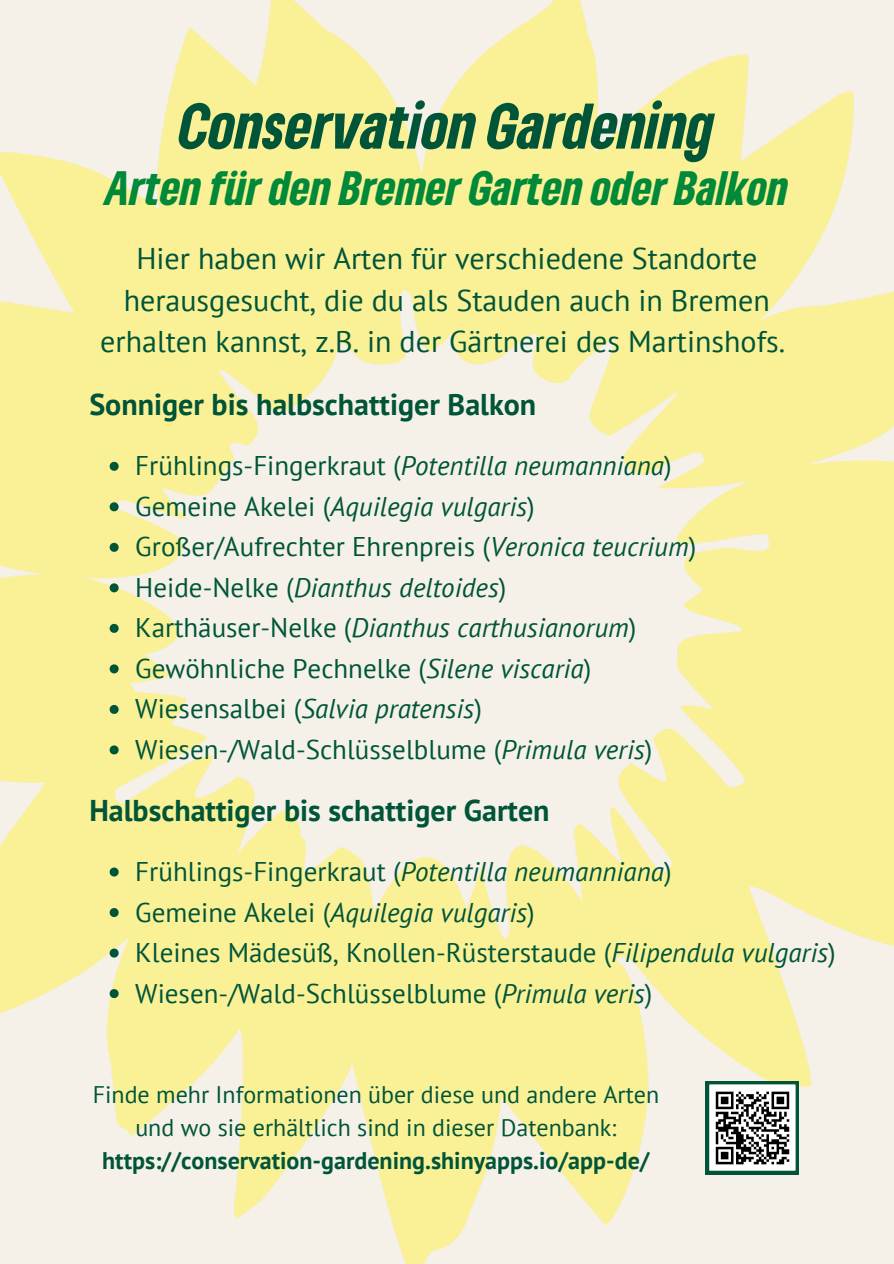
<style>
.page{position:relative;width:894px;height:1264px;background:#fff}
.page>*{position:absolute;margin:0;border:0;box-sizing:border-box;transform-origin:0 0}
.t1{font:italic 900 condensed 60px "Gruene Type";color:#005538}
.t2{font:italic 900 condensed 45px "Gruene Type";color:#008939}
.t3{font:30px/41.7px "PT Sans";color:#005538;text-align:center}
.t4{font:700 30px "PT Sans";color:#005538}
.t5{font:27px "PT Sans";color:#005538}
.t6{font:italic 27px "PT Sans";color:#005538}
.t7{font:24px/32.7px "PT Sans";color:#005538;text-align:center}
.t8{font:700 24px "PT Sans";color:#005538}
.s1{font-style:italic}
.s2{font-style:normal}
</style>
<div class="page">
<img style="left:0;top:0;width:893px;height:1263px">
<svg style="left:705px;top:1080px;width:93px;height:94px"></svg>
<svg style="left:110px;top:462px;width:9px;height:9px"></svg>
<svg style="left:110px;top:502px;width:9px;height:9px"></svg>
<svg style="left:110px;top:543px;width:9px;height:9px"></svg>
<svg style="left:110px;top:583px;width:9px;height:9px"></svg>
<svg style="left:110px;top:624px;width:9px;height:9px"></svg>
<svg style="left:110px;top:664px;width:9px;height:9px"></svg>
<svg style="left:110px;top:705px;width:9px;height:9px"></svg>
<svg style="left:110px;top:745px;width:9px;height:9px"></svg>
<svg style="left:110px;top:867px;width:9px;height:9px"></svg>
<svg style="left:110px;top:908px;width:9px;height:9px"></svg>
<svg style="left:110px;top:948px;width:9px;height:9px"></svg>
<svg style="left:110px;top:989px;width:9px;height:9px"></svg>
<h2 class="t1" style="left:179px;top:86px;width:536px">Conservation Gardening</h2>
<h4 class="t2" style="left:105px;top:158px;width:684px">Arten für den Bremer Garten oder Balkon</h4>
<h3 class="t3" style="left:100px;top:237px;width:686px">Hier haben wir Arten für verschiedene Standorte herausgesucht, die du als Stauden auch in Bremen erhalten kannst, z.B. in der Gärtnerei des Martinshofs.</h3>
<p class="t4" style="left:89px;top:384px;width:448px">Sonniger bis halbschattiger Balkon</p>
<p class="t5" style="left:135px;top:448px;width:537px">Frühlings-Fingerkraut (<span class="s1">Potentilla neumanniana</span>)</p>
<p class="t6" style="left:135px;top:488px;width:401px"><span class="s2">Gemeine Akelei (</span>Aquilegia vulgaris<span class="s2">)</span></p>
<p class="t5" style="left:135px;top:529px;width:562px">Großer/Aufrechter Ehrenpreis (<span class="s1">Veronica teucrium</span>)</p>
<p class="t6" style="left:135px;top:569px;width:372px"><span class="s2">Heide-Nelke (</span>Dianthus deltoides<span class="s2">)</span></p>
<p class="t6" style="left:135px;top:610px;width:502px"><span class="s2">Karthäuser-Nelke (</span>Dianthus carthusianorum<span class="s2">)</span></p>
<p class="t5" style="left:135px;top:650px;width:457px">Gewöhnliche Pechnelke (<span class="s1">Silene viscaria</span>)</p>
<h3 class="t6" style="left:135px;top:691px;width:348px"><span class="s2">Wiesensalbei (</span>Salvia pratensis<span class="s2">)</span></h3>
<p class="t5" style="left:135px;top:731px;width:518px">Wiesen-/Wald-Schlüsselblume (<span class="s1">Primula veris</span>)</p>
<p class="t4" style="left:89px;top:790px;width:461px">Halbschattiger bis schattiger Garten</p>
<p class="t5" style="left:135px;top:853px;width:537px">Frühlings-Fingerkraut (<span class="s1">Potentilla neumanniana</span>)</p>
<p class="t6" style="left:135px;top:894px;width:401px"><span class="s2">Gemeine Akelei (</span>Aquilegia vulgaris<span class="s2">)</span></p>
<p class="t5" style="left:135px;top:934px;width:701px">Kleines Mädesüß, Knollen-Rüsterstaude (<span class="s1">Filipendula vulgaris</span>)</p>
<p class="t5" style="left:135px;top:975px;width:518px">Wiesen-/Wald-Schlüsselblume (<span class="s1">Primula veris</span>)</p>
<p class="t7" style="left:93px;top:1078px;width:568px">Finde mehr Informationen über diese und andere Arten und wo sie erhältlich sind in dieser Datenbank:</p>
<p class="t8" style="left:102px;top:1144px;width:549px">https://conservation-gardening.shinyapps.io/app-de/</p>
</div>
